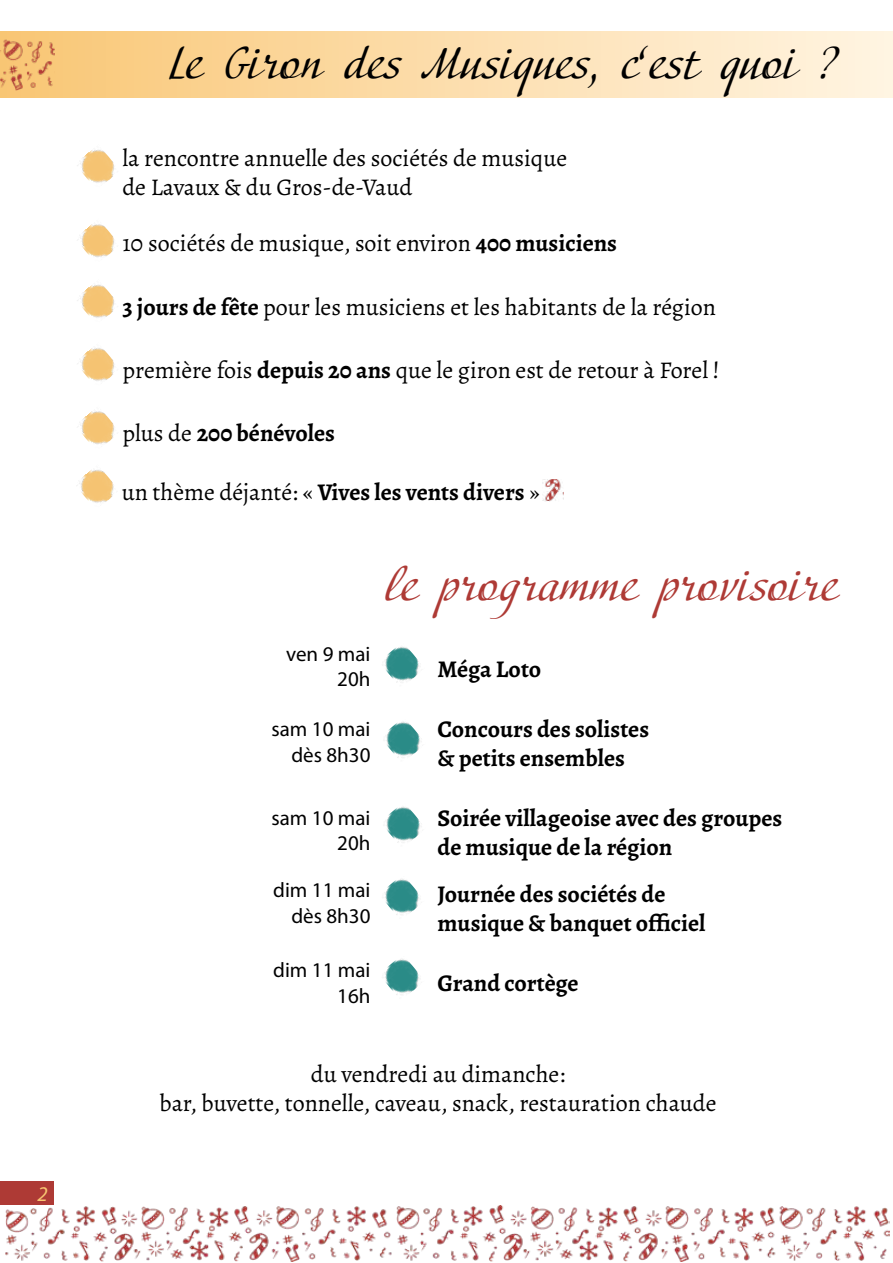
<style>
.page{position:relative;width:893px;height:1263px;background:#fff}
.page>*{position:absolute;margin:0;border:0;box-sizing:border-box;transform-origin:0 0}
.t1{font:45px "Adventure";color:#000}
.t2{font:45px "Adventure";color:#ae3a35}
.t3{font:24px/28.8px "Alegreya";color:#000}
.t4{font:700 24px/28.8px "Alegreya";color:#000}
.t5{font:21px/25.2px "Myriad Pro";color:#000;text-align:right}
.t6{font:italic 21px "Myriad Pro";color:#f8c672}
.s1{font-weight:700}
.s2{font-weight:400}
</style>
<div class="page">
<div style="left:0;top:1181px;width:54px;height:24px;background:#ae3a35"></div>
<img style="left:5px;top:1205px;width:885px;height:57px">
<div style="left:0;top:32px;width:893px;height:66px;background:linear-gradient(to right,#f9c674,#fff5e3)"></div>
<img style="left:0;top:39px;width:54px;height:51px">
<img style="left:77px;top:150px;width:37px;height:33px">
<img style="left:77px;top:285px;width:37px;height:33px">
<img style="left:80px;top:224px;width:34px;height:33px">
<img style="left:77px;top:348px;width:37px;height:33px">
<img style="left:385px;top:647px;width:34px;height:36px">
<img style="left:386px;top:721px;width:36px;height:37px">
<img style="left:386px;top:806px;width:36px;height:37px">
<img style="left:384px;top:879px;width:35px;height:36px">
<img style="left:384px;top:959px;width:35px;height:36px">
<img style="left:80px;top:411px;width:34px;height:33px">
<img style="left:79px;top:470px;width:35px;height:33px">
<img style="left:543px;top:479px;width:20px;height:22px">
<p class="t6" style="left:38px;top:1181px;width:12px">2</p>
<h1 class="t1" style="left:168px;top:36px;width:672px">Le Giron des Musiques, c’est quoi ?</h1>
<p class="t3" style="left:122px;top:144px;width:446px">la rencontre annuelle des sociétés de musique de Lavaux &amp; du Gros-de-Vaud</p>
<p class="t3" style="left:122px;top:229px;width:496px">10 sociétés de musique, soit environ <span class="s1">400 musiciens</span></p>
<p class="t3" style="left:122px;top:292px;width:595px"><span class="s1">3 jours de fête</span> pour les musiciens et les habitants de la région</p>
<p class="t3" style="left:122px;top:355px;width:599px">première fois <span class="s1">depuis 20 ans</span> que le giron est de retour à Forel !</p>
<p class="t4" style="left:122px;top:418px;width:214px"><span class="s2">plus de</span> 200 bénévoles</p>
<p class="t4" style="left:122px;top:477px;width:419px"><span class="s2">un thème déjanté: «</span> Vives les vents divers <span class="s2">»</span></p>
<p class="t5" style="left:286px;top:641px;width:86px">ven 9 mai<br>20h</p>
<p class="t5" style="left:272px;top:716px;width:100px">sam 10 mai dès 8h30</p>
<p class="t5" style="left:272px;top:805px;width:100px">sam 10 mai<br>20h</p>
<p class="t5" style="left:273px;top:877px;width:99px">dim 11 mai dès 8h30</p>
<p class="t5" style="left:273px;top:957px;width:99px">dim 11 mai<br>16h</p>
<h1 class="t2" style="left:384px;top:558px;width:455px">le programme provisoire</h1>
<p class="t4" style="left:437px;top:654px;width:105px">Méga Loto</p>
<p class="t4" style="left:437px;top:714px;width:213px">Concours des solistes &amp; petits ensembles</p>
<p class="t4" style="left:437px;top:803px;width:346px">Soirée villageoise avec des groupes de musique de la région</p>
<p class="t4" style="left:437px;top:879px;width:270px">Journée des sociétés de musique &amp; banquet officiel</p>
<p class="t4" style="left:437px;top:968px;width:143px">Grand cortège</p>
<p class="t3" style="left:159px;top:1060px;width:558px;text-align:center">du vendredi au dimanche:<br>bar, buvette, tonnelle, caveau, snack, restauration chaude</p>
</div>
